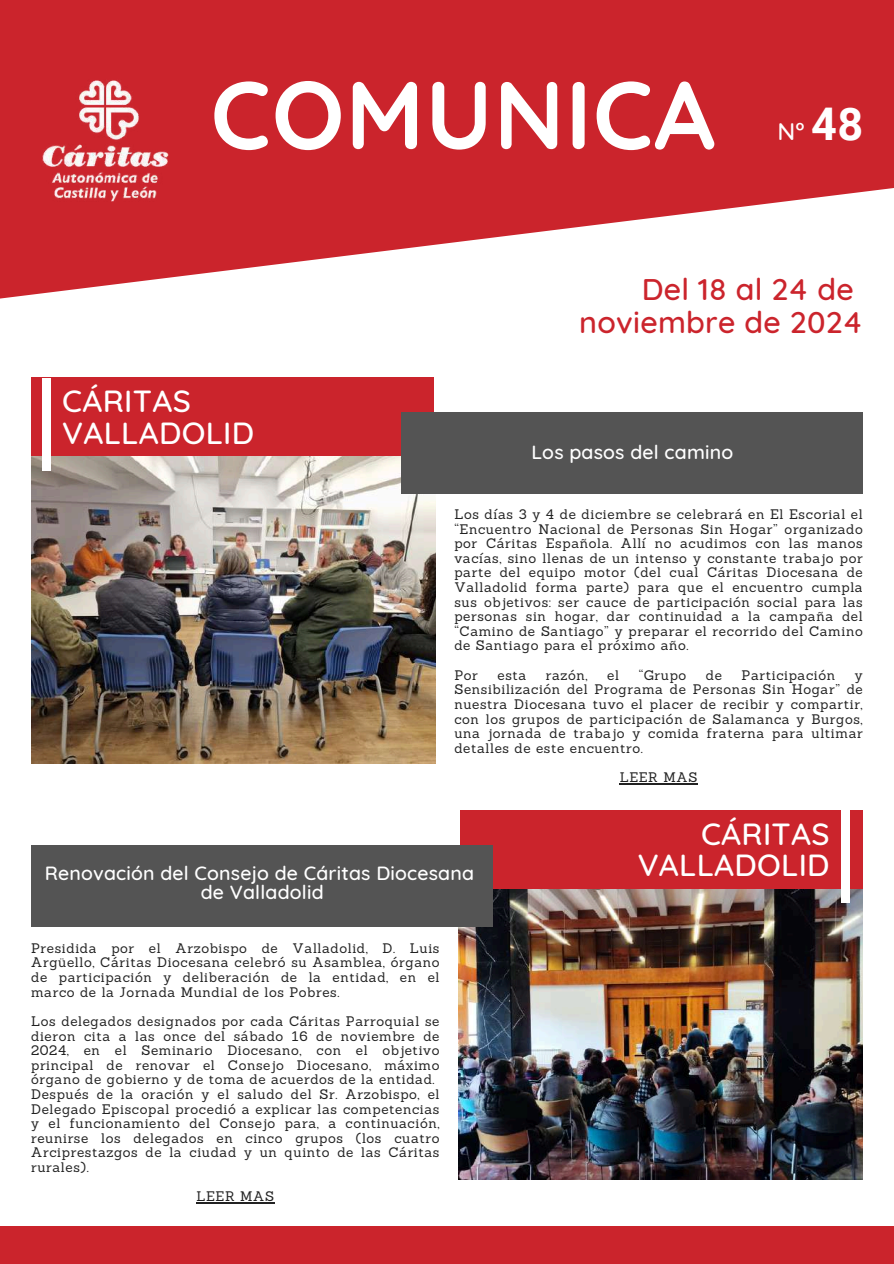
<style>
.page{position:relative;width:894px;height:1264px;background:#fff}
.page>*{position:absolute;margin:0;border:0;box-sizing:border-box;transform-origin:0 0}
.t1{font:700 96px "Quicksand";letter-spacing:.01em;color:#fff}
.t2{font:500 31.2px/31.5px "Quicksand";letter-spacing:.01em;color:#fff}
.t3{font:500 30.45px/33.8px "Quicksand";letter-spacing:.01em;color:#cb242c;text-align:right}
.t4{font:500 24.45px "Quicksand";color:#fff}
.t5{font:500 19.5px "Quicksand";letter-spacing:.01em;color:#fff}
.t6{font:13.5px/14.5px "Sanchez";letter-spacing:.045em;color:#222;text-align:justify}
.s1{font-family:"Roboto";font-weight:700;font-size:45px}
</style>
<div class="page">
<div style="left:0;top:1225px;width:893px;height:38px;background:#cb242c"></div>
<img style="left:458px;top:888px;width:404px;height:291px">
<svg style="left:0;top:0;width:893px;height:298px;fill:#cb242c"></svg>
<img style="left:24px;top:63px;width:164px;height:148px">
<img style="left:31px;top:455px;width:404px;height:308px">
<div style="left:31px;top:378px;width:403px;height:77px;background:#cb242c"></div>
<div style="left:42px;top:378px;width:9px;height:93px;background:#fff"></div>
<div style="left:401px;top:412px;width:461px;height:82px;background:#545454"></div>
<hr style="left:619px;top:783px;width:78px;height:1px;background:#222">
<div style="left:459px;top:810px;width:403px;height:78px;background:#cb242c"></div>
<div style="left:841px;top:810px;width:8px;height:93px;background:#fff"></div>
<div style="left:31px;top:844px;width:461px;height:82px;background:#545454"></div>
<hr style="left:196px;top:1202px;width:78px;height:1px;background:#222">
<h1 class="t1" style="left:210px;top:53px;width:506px">COMUNICA</h1>
<h3 class="t4" style="left:777px;top:115px;width:87px">Nº <span class="s1">48</span></h3>
<h2 class="t2" style="left:62px;top:385px;width:193px">CÁRITAS<br>VALLADOLID</h2>
<h3 class="t3" style="left:579px;top:271px;width:285px">Del 18 al 24 de noviembre de 2024</h3>
<h3 class="t5" style="left:531px;top:439px;width:203px">Los pasos del camino</h3>
<p class="t6" style="left:454px;top:507px;width:410px">Los días 3 y 4 de diciembre se celebrará en El Escorial el “Encuentro Nacional de Personas Sin Hogar” organizado por Cáritas Española. Allí no acudimos con las manos vacías, sino llenas de un intenso y constante trabajo por parte del equipo motor (del cual Cáritas Diocesana de Valladolid forma parte) para que el encuentro cumpla sus objetivos: ser cauce de participación social para las personas sin hogar, dar continuidad a la campaña del “Camino de Santiago” y preparar el recorrido del Camino de Santiago para el próximo año.</p>
<p class="t6" style="left:454px;top:667px;width:25px">Por</p>
<p class="t6" style="left:497px;top:667px;width:30px">esta</p>
<p class="t6" style="left:545px;top:667px;width:43px">razón,</p>
<p class="t6" style="left:607px;top:667px;width:13px">el</p>
<p class="t6" style="left:638px;top:667px;width:49px">“Grupo</p>
<p class="t6" style="left:705px;top:667px;width:18px">de</p>
<p class="t6" style="left:741px;top:667px;width:95px">Participación</p>
<p class="t6" style="left:454px;top:667px;width:410px;text-indent:400px">y Sensibilización del Programa de Personas Sin Hogar” de nuestra Diocesana tuvo el placer de recibir y compartir, con los grupos de participación de Salamanca y Burgos, una jornada de trabajo y comida fraterna para ultimar detalles de este encuentro.</p>
<p class="t6" style="left:619px;top:769px;width:79px">LEER MAS</p>
<h2 class="t2" style="left:700px;top:817px;width:130px">CÁRITAS</h2>
<h3 class="t5" style="left:45px;top:860px;width:431px">Renovación del Consejo de Cáritas Diocesana</h3>
<h2 class="t2" style="left:637px;top:848px;width:193px">VALLADOLID</h2>
<h3 class="t5" style="left:201px;top:879px;width:124px">de Valladolid</h3>
<p class="t6" style="left:31px;top:940px;width:410px">Presidida por el Arzobispo de Valladolid, D. Luis Argüello, Cáritas Diocesana celebró su Asamblea, órgano de participación y deliberación de la entidad, en el marco de la Jornada Mundial de los Pobres.</p>
<p class="t6" style="left:31px;top:1013px;width:410px;text-align:left">Los delegados designados por cada Cáritas Parroquial se dieron cita a las once del sábado 16 de noviembre de 2024, en el Seminario Diocesano, con el objetivo principal de renovar el Consejo Diocesano, máximo órgano de gobierno y de toma de acuerdos de la entidad.<br>Después de la oración y el saludo del Sr. Arzobispo, el Delegado Episcopal procedió a explicar las competencias y el funcionamiento del Consejo para, a continuación, reunirse los delegados en cinco grupos (los cuatro Arciprestazgos de la ciudad y un quinto de las Cáritas rurales).</p>
<p class="t6" style="left:196px;top:1188px;width:79px">LEER MAS</p>
</div>
